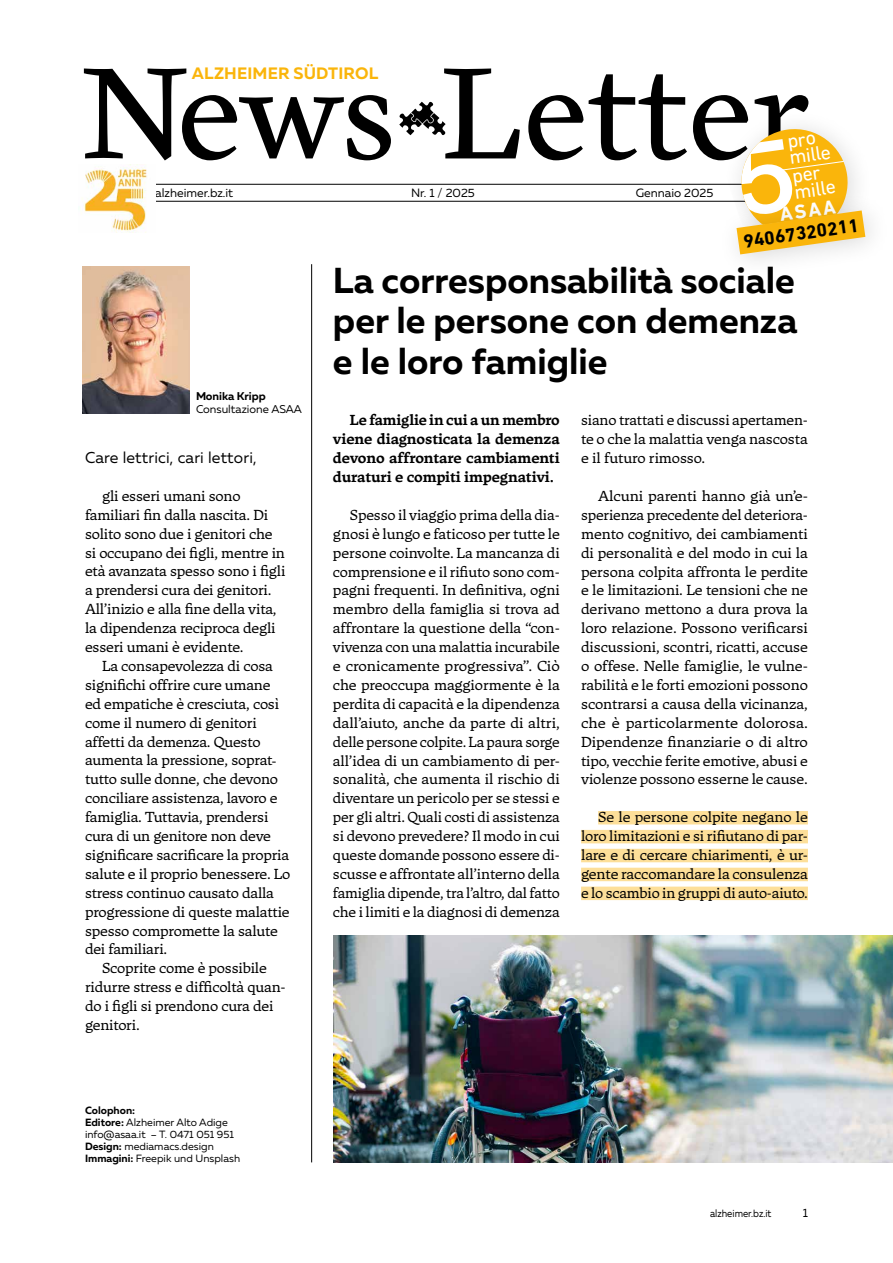
<style>
.page{position:relative;width:893px;height:1263px;background:#fff}
.page>*{position:absolute;margin:0;border:0;box-sizing:border-box;transform-origin:0 0}
.t1{font:700 36px/40.5px "Muller";color:#000;text-align:justify}
.t2{font:19.95px/16.2px "DIN Next CYR";color:#fff}
.t3{font:700 19.95px "DIN Next CYR";color:#fff}
.t4{font:700 19.05px "DIN Next CYR";color:#000}
.t5{font:700 16.5px "Muller";letter-spacing:.01em;color:#fab50b}
.t6{font:15.75px "Muller";letter-spacing:.01em;color:#000}
.t7{font:14.4px/18.9px "Tuna";letter-spacing:-.015em;color:#000;text-align:justify}
.t8{font:700 14.4px/18.9px "Tuna";letter-spacing:-.01em;color:#000;text-align:justify}
.t9{font:12px "Muller";color:#000}
.t10{font:11.25px "Muller";color:#000}
.t11{font:700 11.25px "Muller";color:#000}
.t12{font:10.5px/12px "Muller";color:#000}
.t13{font:10.5px "Muller";color:#000;scale:.9 1}
.s1{font-weight:700}
</style>
<div class="page">
<hr style="left:311px;top:264px;width:1px;height:898px;background:#000">
<svg style="left:84px;top:68px;width:724px;height:92px"></svg>
<svg style="left:399px;top:102px;width:47px;height:33px"></svg>
<hr style="left:85px;top:184px;width:723px;height:1px;background:#000">
<hr style="left:85px;top:201px;width:723px;height:1px;background:#000">
<div style="left:721px;top:109px;width:153px;height:119px;background:#000;opacity:.15"></div>
<div style="left:717px;top:191px;width:173px;height:89px;background:#fefefe"></div>
<svg style="left:736px;top:126px;width:129px;height:128px"></svg>
<div style="left:598px;top:811px;width:210px;height:13px;background:#fddf99"></div>
<div style="left:581px;top:830px;width:227px;height:13px;background:#fddf99"></div>
<div style="left:581px;top:849px;width:227px;height:13px;background:#fddf99"></div>
<div style="left:581px;top:868px;width:227px;height:13px;background:#fddf99"></div>
<div style="left:581px;top:886px;width:227px;height:14px;background:#fddf99"></div>
<img style="left:333px;top:936px;width:560px;height:226px">
<img style="left:82px;top:164px;width:73px;height:69px">
<img style="left:82px;top:267px;width:108px;height:146px">
<p class="t5" style="left:192px;top:63px;width:188px">ALZHEIMER SÜDTIROL</p>
<h2 class="t2" style="left:786px;top:133px;width:43px;rotate:-8deg">pro mille</h2>
<h2 class="t2" style="left:791px;top:168px;width:43px;rotate:-8deg">per mille</h2>
<h3 class="t4" style="left:742px;top:230px;width:118px;rotate:-8deg">94067320211</h3>
<h1 class="t1" style="left:333px;top:260px;width:466px">La corresponsabilità sociale per le persone con demenza e le loro famiglie</h1>
<p class="t8" style="left:333px;top:411px;width:228px;text-indent:17px">Le famiglie in cui a un membro viene diagnosticata la demenza devono affrontare cambiamenti duraturi e compiti impegnativi.</p>
<p class="t7" style="left:333px;top:505px;width:228px;text-indent:17px">Spesso il viaggio prima della dia&shy;gnosi è lungo e faticoso per tutte le persone coinvolte. La mancanza di comprensione e il rifiuto sono com&shy;pagni frequenti. In definitiva, ogni membro della famiglia si trova ad affrontare la questione della “con&shy;vivenza con una malattia incurabile e cronicamente progressiva”. Ciò che preoccupa maggiormente è la perdita di capacità e la dipendenza dall’aiuto, anche da parte di altri, delle persone colpite. La paura sorge all’idea di un cambiamento di per&shy;sonalità, che aumenta il rischio di diventare un pericolo per se stessi e per gli altri. Quali costi di assistenza si devono prevedere? Il modo in cui queste domande possono essere di&shy;scusse e affrontate all’interno della famiglia dipende, tra l’altro, dal fatto che i limiti e la diagnosi di demenza</p>
<p class="t9" style="left:155px;top:185px;width:80px">alzheimer.bz.it</p>
<p class="t9" style="left:411px;top:185px;width:65px">Nr. 1 / 2025</p>
<p class="t9" style="left:636px;top:185px;width:79px">Gennaio 2025</p>
<h2 class="t3" style="left:778px;top:203px;width:58px;rotate:-8deg">ASAA</h2>
<p class="t11" style="left:196px;top:389px;width:71px">Monika Kripp</p>
<p class="t10" style="left:196px;top:402px;width:107px">Consultazione ASAA</p>
<p class="t7" style="left:581px;top:411px;width:228px">siano trattati e discussi apertamen&shy;te o che la malattia venga nascosta e il futuro rimosso.</p>
<p class="t7" style="left:581px;top:486px;width:228px;text-indent:17px">Alcuni parenti hanno già un’e&shy;sperienza precedente del deteriora&shy;mento cognitivo, dei cambiamenti di personalità e del modo in cui la persona colpita affronta le perdite e le limitazioni. Le tensioni che ne derivano mettono a dura prova la loro relazione. Possono verificarsi discussioni, scontri, ricatti, accuse o offese. Nelle famiglie, le vulne&shy;rabilità e le forti emozioni possono scontrarsi a causa della vicinanza, che è particolarmente dolorosa.<br>Dipendenze finanziarie o di altro tipo, vecchie ferite emotive, abusi e violenze possono esserne le cause.</p>
<p class="t7" style="left:581px;top:808px;width:228px;text-indent:17px">Se le persone colpite negano le loro limitazioni e si rifiutano di par&shy;lare e di cercare chiarimenti, è ur&shy;gente raccomandare la consulenza e lo scambio in gruppi di auto-aiuto.</p>
<p class="t6" style="left:85px;top:448px;width:173px">Care lettrici, cari lettori,</p>
<p class="t7" style="left:85px;top:486px;width:202px;text-align:left;text-indent:17px">gli esseri umani sono familiari fin dalla nascita. Di solito sono due i genitori che si occupano dei figli, mentre in età avanzata spesso sono i figli a prendersi cura dei genitori.<br>All’inizio e alla fine della vita, la dipendenza reciproca degli esseri umani è evidente.</p>
<p class="t7" style="left:102px;top:656px;width:172px">La consapevolezza di cosa</p>
<p class="t7" style="left:85px;top:675px;width:187px">significhi offrire cure umane</p>
<p class="t7" style="left:85px;top:694px;width:196px">ed empatiche è cresciuta, così</p>
<p class="t7" style="left:85px;top:713px;width:173px">come il numero di genitori</p>
<p class="t7" style="left:85px;top:732px;width:177px">affetti da demenza. Questo</p>
<p class="t7" style="left:85px;top:751px;width:193px">aumenta la pressione, soprat-</p>
<p class="t7" style="left:85px;top:770px;width:195px">tutto sulle donne, che devono</p>
<p class="t7" style="left:85px;top:789px;width:194px">conciliare assistenza, lavoro e</p>
<p class="t7" style="left:85px;top:808px;width:185px">famiglia. Tuttavia, prendersi</p>
<p class="t7" style="left:85px;top:826px;width:187px">cura di un genitore non deve</p>
<p class="t7" style="left:85px;top:845px;width:206px">significare sacrificare la propria</p>
<p class="t7" style="left:85px;top:864px;width:207px">salute e il proprio benessere. Lo</p>
<p class="t7" style="left:85px;top:883px;width:190px">stress continuo causato dalla</p>
<p class="t7" style="left:85px;top:902px;width:206px">progressione di queste malattie</p>
<p class="t7" style="left:85px;top:921px;width:194px">spesso compromette la salute</p>
<p class="t7" style="left:85px;top:940px;width:84px">dei familiari.</p>
<p class="t7" style="left:102px;top:959px;width:166px">Scoprite come è possibile</p>
<p class="t7" style="left:85px;top:978px;width:202px">ridurre stress e difficoltà quan-</p>
<p class="t7" style="left:85px;top:997px;width:190px">do i figli si prendono cura dei</p>
<p class="t7" style="left:85px;top:1015px;width:56px">genitori.</p>
<p class="t12" style="left:85px;top:1104px;width:157px"><span class="s1">Colophon:<br>Editore:</span> Alzheimer Alto Adige info@asaa.it – T. 0471 051 951<br><span class="s1">Design:</span> mediamacs.design<br><span class="s1">Immagini:</span> Freepik und Unsplash</p>
<p class="t13" style="left:710px;top:1207px;width:70px">alzheimer.bz.it</p>
<p class="t9" style="left:803px;top:1206px;width:7px">1</p>
</div>
